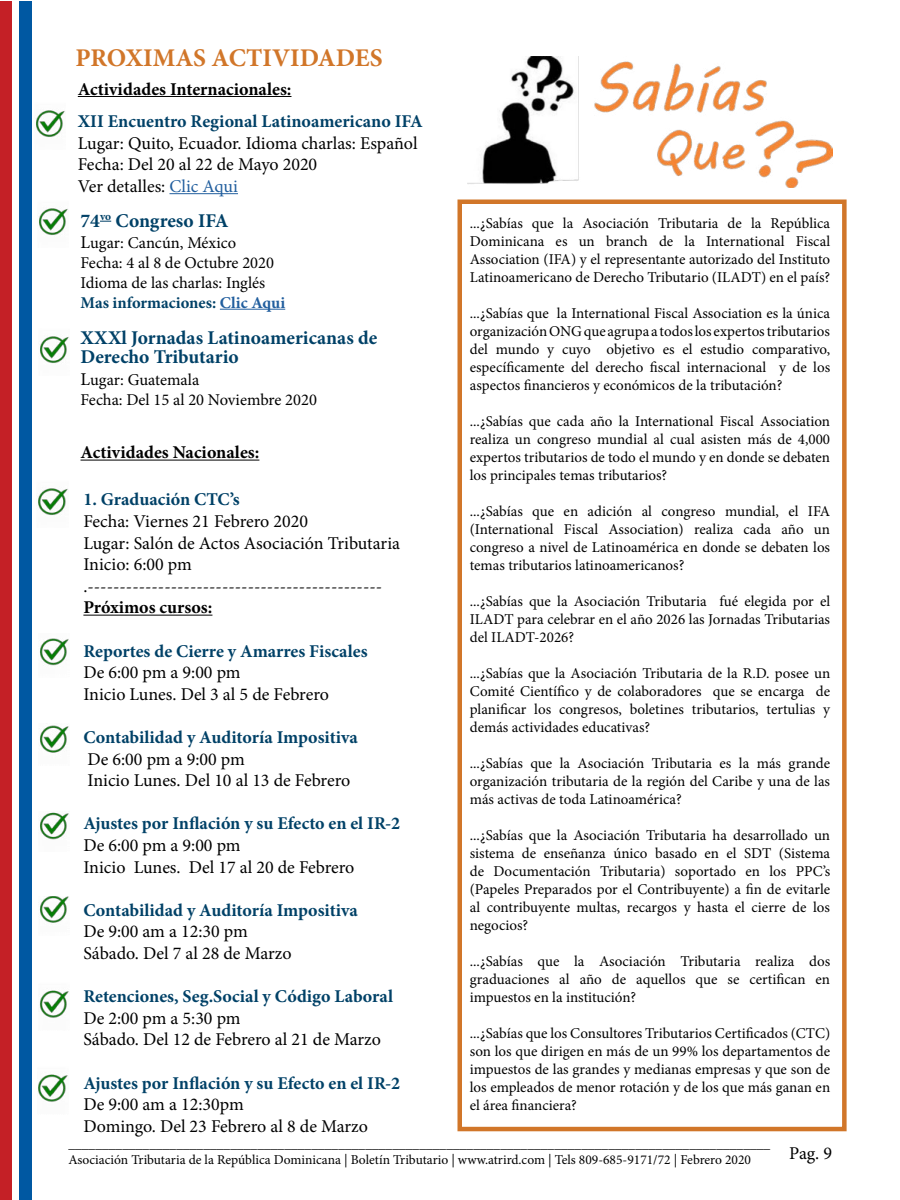
<style>
.page{position:relative;width:900px;height:1200px;background:#fff}
.page>*{position:absolute;margin:0;border:0;box-sizing:border-box;transform-origin:0 0}
.t1{font:700 25.5px "Minion Pro";color:#d17629}
.t2{font:700 19.5px/19.5px "Minion Pro";color:#004167}
.t3{font:18px/21.6px "Minion Pro";color:#000}
.t4{font:700 18px "Minion Pro";color:#004167}
.t5{font:700 18px "Minion Pro";color:#000}
.t6{font:16.5px/19.8px "Minion Pro";color:#000}
.t7{font:15px/18px "Minion Pro";color:#000;text-align:justify}
.t8{font:13.5px/16.2px "Minion Pro";color:#000}
.s1{color:#215e9e}
.s2{font-size:18px}
.s3{font-weight:700;color:#004167}
.s4{font-weight:700;color:#215e9e}
</style>
<div class="page">
<div style="left:0;top:1px;width:12px;height:1198px;background:#c42026"></div>
<div style="left:19px;top:2px;width:12px;height:1198px;background:#0058a2"></div>
<div style="left:458px;top:200px;width:389px;height:931px;background:#fff;border:4px solid #d17629"></div>
<hr style="left:220px;top:309px;width:65px;height:1px;background:#215e9e">
<hr style="left:81px;top:460px;width:178px;height:1px;background:#000">
<hr style="left:83px;top:615px;width:129px;height:1px;background:#000">
<hr style="left:170px;top:193px;width:68px;height:1px;background:#215e9e">
<hr style="left:78px;top:96px;width:213px;height:1px;background:#000">
<img style="left:36px;top:110px;width:29px;height:27px">
<img style="left:39px;top:208px;width:29px;height:27px">
<img style="left:40px;top:336px;width:29px;height:27px">
<img style="left:38px;top:488px;width:30px;height:27px">
<img style="left:40px;top:638px;width:29px;height:28px">
<img style="left:40px;top:725px;width:29px;height:28px">
<img style="left:40px;top:812px;width:29px;height:28px">
<img style="left:40px;top:897px;width:29px;height:26px">
<img style="left:39px;top:990px;width:30px;height:28px">
<img style="left:38px;top:1074px;width:30px;height:28px">
<img style="left:468px;top:56px;width:364px;height:131px">
<h1 class="t1" style="left:75px;top:40px;width:309px">PROXIMAS ACTIVIDADES</h1>
<p class="t5" style="left:78px;top:76px;width:215px">Actividades Internacionales:</p>
<p class="t4" style="left:78px;top:109px;width:347px">XII Encuentro Regional Latinoamericano IFA</p>
<p class="t3" style="left:78px;top:132px;width:341px">Lugar: Quito, Ecuador. Idioma charlas: Español<br>Fecha: Del 20 al 22 de Mayo 2020<br>Ver detalles: <span class="s1">Clic Aqui</span></p>
<h2 class="t2" style="left:81px;top:210px;width:150px">74<sup>vo</sup> Congreso IFA</h2>
<p class="t6" style="left:81px;top:233px;width:206px"><span class="s2">L</span>ugar: Cancún, México<br>Fecha: 4 al 8 de Octubre 2020<br>Idioma de las charlas: Inglés<br><span class="s3">Mas informaciones:</span> <span class="s4">Clic Aqui</span></p>
<h2 class="t2" style="left:81px;top:327px;width:298px">XXXl Jornadas Latinoamericanas de<br>Derecho Tributario</h2>
<p class="t6" style="left:81px;top:370px;width:238px"><span class="s2">L</span>ugar: Guatemala<br>Fecha: Del 15 al 20 Noviembre 2020</p>
<p class="t5" style="left:81px;top:440px;width:180px">Actividades Nacionales:</p>
<p class="t4" style="left:83px;top:487px;width:158px">1. Graduación CTC’s</p>
<p class="t3" style="left:83px;top:510px;width:318px">Fecha: Viernes 21 Febrero 2020<br>Lugar: Salón de Actos Asociación Tributaria Inicio: 6:00 pm .----------------------------------------------</p>
<p class="t5" style="left:83px;top:595px;width:131px">Próximos cursos:</p>
<p class="t4" style="left:83px;top:638px;width:286px">Reportes de Cierre y Amarres Fiscales</p>
<p class="t3" style="left:83px;top:662px;width:247px">De 6:00 pm a 9:00 pm<br>Inicio Lunes. Del 3 al 5 de Febrero</p>
<p class="t4" style="left:83px;top:725px;width:276px">Contabilidad y Auditoría Impositiva</p>
<p class="t3" style="left:87px;top:748px;width:264px">De 6:00 pm a 9:00 pm<br>Inicio Lunes. Del 10 al 13 de Febrero</p>
<p class="t4" style="left:83px;top:811px;width:318px">Ajustes por Inflación y su Efecto en el IR-2</p>
<p class="t3" style="left:83px;top:834px;width:273px">De 6:00 pm a 9:00 pm<br>Inicio Lunes. Del 17 al 20 de Febrero</p>
<p class="t4" style="left:83px;top:897px;width:276px">Contabilidad y Auditoría Impositiva</p>
<p class="t3" style="left:83px;top:921px;width:210px">De 9:00 am a 12:30 pm<br>Sábado. Del 7 al 28 de Marzo</p>
<p class="t4" style="left:83px;top:984px;width:311px">Retenciones, Seg.Social y Código Laboral</p>
<p class="t3" style="left:83px;top:1007px;width:299px">De 2:00 pm a 5:30 pm<br>Sábado. Del 12 de Febrero al 21 de Marzo</p>
<p class="t4" style="left:83px;top:1070px;width:318px">Ajustes por Inflación y su Efecto en el IR-2</p>
<p class="t3" style="left:83px;top:1094px;width:286px">De 9:00 am a 12:30pm<br>Domingo. Del 23 Febrero al 8 de Marzo</p>
<p class="t7" style="left:470px;top:214px;width:362px">...¿Sabías que la Asociación Tributaria de la República Dominicana es un branch de la International Fiscal Association (IFA) y el representante autorizado del Instituto Latinoamericano de Derecho Tributario (ILADT) en el país?</p>
<p class="t7" style="left:470px;top:304px;width:362px">...¿Sabías que la International Fiscal Association es la única organización ONG que agrupa a todos los expertos tributarios del mundo y cuyo objetivo es el estudio comparativo, específicamente del derecho fiscal internacional y de los aspectos financieros y económicos de la tributación?</p>
<p class="t7" style="left:470px;top:412px;width:362px">...¿Sabías que cada año la International Fiscal Association realiza un congreso mundial al cual asisten más de 4,000 expertos tributarios de todo el mundo y en donde se debaten los principales temas tributarios?</p>
<p class="t7" style="left:470px;top:502px;width:362px">...¿Sabías que en adición al congreso mundial, el IFA (International Fiscal Association) realiza cada año un congreso a nivel de Latinoamérica en donde se debaten los temas tributarios latinoamericanos?</p>
<p class="t7" style="left:470px;top:592px;width:362px">...¿Sabías que la Asociación Tributaria fué elegida por el ILADT para celebrar en el año 2026 las Jornadas Tributarias del ILADT-2026?</p>
<p class="t7" style="left:470px;top:664px;width:362px">...¿Sabías que la Asociación Tributaria de la R.D. posee un Comité Científico y de colaboradores que se encarga de planificar los congresos, boletines tributarios, tertulias y demás actividades educativas?</p>
<p class="t7" style="left:470px;top:754px;width:362px">...¿Sabías que la Asociación Tributaria es la más grande organización tributaria de la región del Caribe y una de las más activas de toda Latinoamérica?</p>
<p class="t7" style="left:470px;top:826px;width:362px">...¿Sabías que la Asociación Tributaria ha desarrollado un sistema de enseñanza único basado en el SDT (Sistema de Documentación Tributaria) soportado en los PPC’s (Papeles Preparados por el Contribuyente) a fin de evitarle al contribuyente multas, recargos y hasta el cierre de los negocios?</p>
<p class="t7" style="left:470px;top:952px;width:362px">...¿Sabías que la Asociación Tributaria realiza dos graduaciones al año de aquellos que se certifican en impuestos en la institución?</p>
<p class="t7" style="left:470px;top:1024px;width:362px">...¿Sabías que los Consultores Tributarios Certificados (CTC) son los que dirigen en más de un 99% los departamentos de impuestos de las grandes y medianas empresas y que son de los empleados de menor rotación y de los que más ganan en el área financiera?</p>
<p class="t8" style="left:68px;top:1136px;width:704px">________________________________________________________________________________________________________<br>Asociación Tributaria de la República Dominicana | Boletín Tributario | www.atrird.com | Tels 809-685-9171/72 | Febrero 2020</p>
<p class="t3" style="left:789px;top:1143px;width:44px">Pag. 9</p>
</div>
